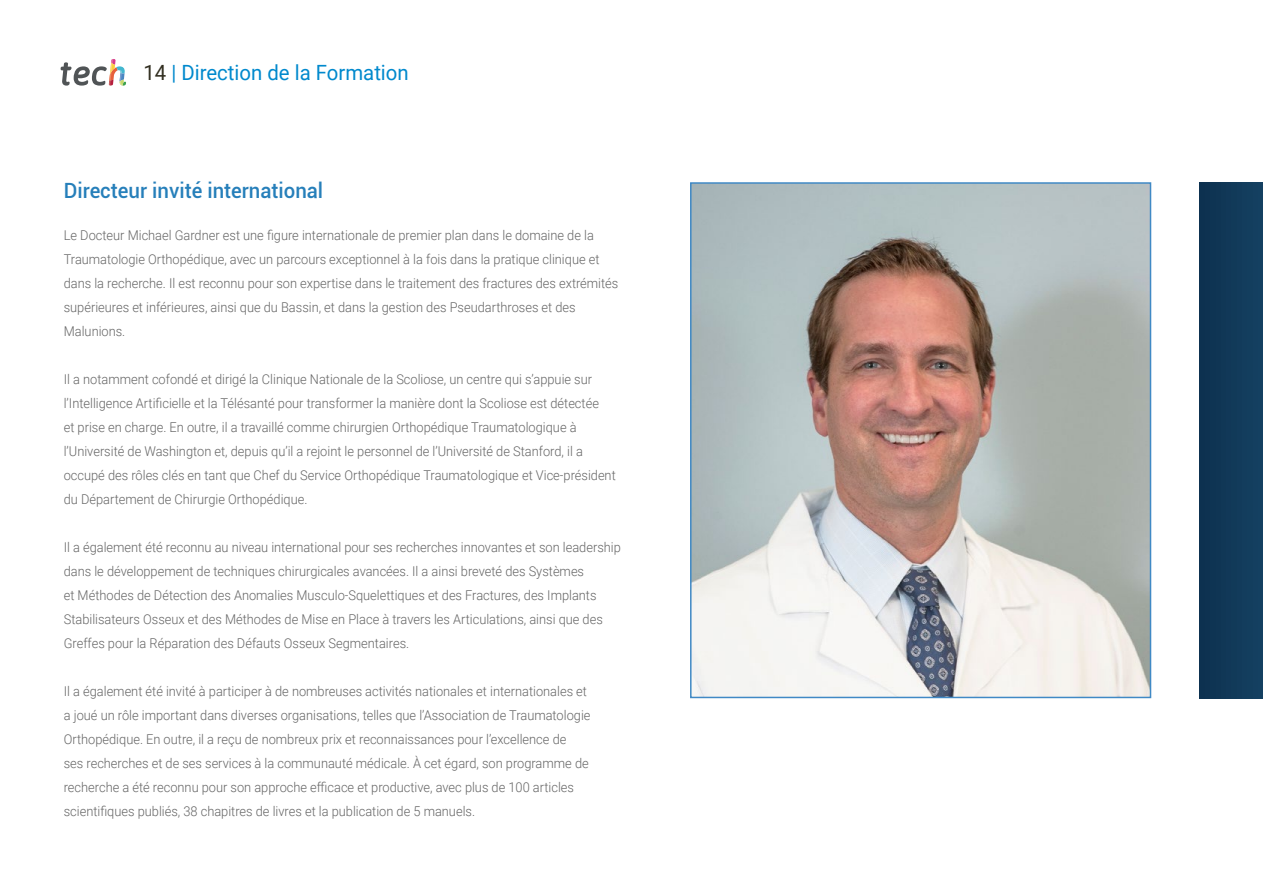
<style>
.page{position:relative;width:1263px;height:893px;background:#fff}
.page>*{position:absolute;margin:0;border:0;box-sizing:border-box;transform-origin:0 0}
.t1{font:500 21px "Roboto";color:#267fba}
.t2{font:21px "Roboto";color:#0089cd}
.t3{font:300 13.5px/24px "Roboto";color:#656565;scale:.95 1}
.s1{color:#312e20}
</style>
<div class="page">
<svg style="left:61px;top:59px;width:65px;height:27px"></svg>
<div style="left:1199px;top:182px;width:64px;height:516px;background:#113858"></div>
<img style="left:693px;top:185px;width:455px;height:510px">
<div style="left:690px;top:182px;width:461px;height:516px;border:2px solid #4089c5"></div>
<h1 class="t2" style="left:144px;top:57px;width:267px"><span class="s1">14</span> | Direction de la Formation</h1>
<h1 class="t1" style="left:64px;top:176px;width:261px">Directeur invité international</h1>
<p class="t3" style="left:64px;top:222px;width:585px">Le Docteur Michael Gardner est une figure internationale de premier plan dans le domaine de la Traumatologie Orthopédique, avec un parcours exceptionnel à la fois dans la pratique clinique et dans la recherche. Il est reconnu pour son expertise dans le traitement des fractures des extrémités supérieures et inférieures, ainsi que du Bassin, et dans la gestion des Pseudarthroses et des Malunions.</p>
<p class="t3" style="left:64px;top:366px;width:583px">Il a notamment cofondé et dirigé la Clinique Nationale de la Scoliose, un centre qui s’appuie sur l’Intelligence Artificielle et la Télésanté pour transformer la manière dont la Scoliose est détectée<br>et prise en charge. En outre, il a travaillé comme chirurgien Orthopédique Traumatologique à l’Université de Washington et, depuis qu’il a rejoint le personnel de l’Université de Stanford, il a occupé des rôles clés en tant que Chef du Service Orthopédique Traumatologique et Vice-président du Département de Chirurgie Orthopédique.</p>
<p class="t3" style="left:64px;top:534px;width:588px">Il a également été reconnu au niveau international pour ses recherches innovantes et son leadership dans le développement de techniques chirurgicales avancées. Il a ainsi breveté des Systèmes<br>et Méthodes de Détection des Anomalies Musculo-Squelettiques et des Fractures, des Implants Stabilisateurs Osseux et des Méthodes de Mise en Place à travers les Articulations, ainsi que des Greffes pour la Réparation des Défauts Osseux Segmentaires.</p>
<p class="t3" style="left:64px;top:678px;width:556px">Il a également été invité à participer à de nombreuses activités nationales et internationales et a joué un rôle important dans diverses organisations, telles que l’Association de Traumatologie Orthopédique. En outre, il a reçu de nombreux prix et reconnaissances pour l’excellence de<br>ses recherches et de ses services à la communauté médicale. À cet égard, son programme de recherche a été reconnu pour son approche efficace et productive, avec plus de 100 articles scientifiques publiés, 38 chapitres de livres et la publication de 5 manuels.</p>
</div>
